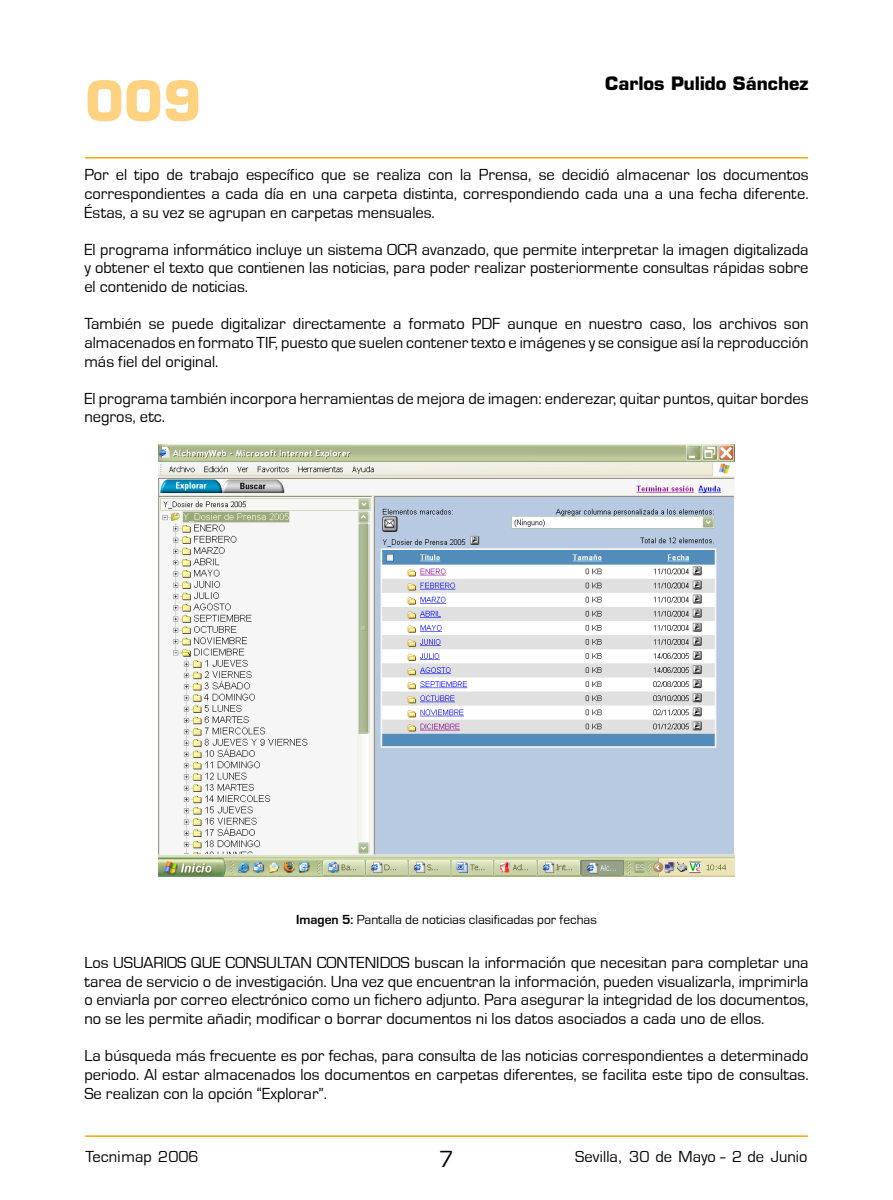
<style>
.page{position:relative;width:893px;height:1200px;background:#fff}
.page>*{position:absolute;margin:0;border:0;box-sizing:border-box;transform-origin:0 0}
.t1{font:700 54px "Eurostile";color:#fdd280}
.t2{font:700 18px "Eurostile";color:#000}
.t3{font:16.5px/18.6px "Eurostile T";color:#000;text-align:justify}
.t4{font:16.5px "Eurostile";color:#000}
.t5{font:13.5px "Eurostile T";color:#000}
.s1{font-weight:700}
</style>
<div class="page">
<hr style="left:85px;top:1135px;width:723px;height:1px;background:#fca400">
<hr style="left:85px;top:157px;width:723px;height:1px;background:#fca400">
<img style="left:158px;top:444px;width:576px;height:432px">
<h1 class="t1" style="left:85px;top:68px;width:118px">009</h1>
<p class="t2" style="left:605px;top:73px;width:205px">Carlos Pulido Sánchez</p>
<p class="t3" style="left:84px;top:166px;width:726px">Por el tipo de trabajo específico que se realiza con la Prensa, se decidió almacenar los documentos correspondientes a cada día en una carpeta distinta, correspondiendo cada una a una fecha diferente.<br>Éstas, a su vez se agrupan en carpetas mensuales.</p>
<p class="t3" style="left:84px;top:240px;width:726px">El programa informático incluye un sistema OCR avanzado, que permite interpretar la imagen digitalizada y obtener el texto que contienen las noticias, para poder realizar posteriormente consultas rápidas sobre el contenido de noticias.</p>
<p class="t3" style="left:84px;top:315px;width:726px">También se puede digitalizar directamente a formato PDF aunque en nuestro caso, los archivos son almacenados en formato TIF, puesto que suelen contener texto e imágenes y se consigue así la reproducción más fiel del original.</p>
<p class="t3" style="left:84px;top:389px;width:726px">El programa también incorpora herramientas de mejora de imagen: enderezar, quitar puntos, quitar bordes negros, etc.</p>
<p class="t5" style="left:296px;top:912px;width:302px"><span class="s1">Imagen 5:</span> Pantalla de noticias clasificadas por fechas</p>
<p class="t3" style="left:84px;top:953px;width:726px">Los USUARIOS QUE CONSULTAN CONTENIDOS buscan la información que necesitan para completar una tarea de servicio o de investigación. Una vez que encuentran la información, pueden visualizarla, imprimirla o enviarla por correo electrónico como un fichero adjunto. Para asegurar la integridad de los documentos, no se les permite añadir, modificar o borrar documentos ni los datos asociados a cada uno de ellos.</p>
<p class="t3" style="left:84px;top:1046px;width:726px">La búsqueda más frecuente es por fechas, para consulta de las noticias correspondientes a determinado periodo. Al estar almacenados los documentos en carpetas diferentes, se facilita este tipo de consultas.<br>Se realizan con la opción “Explorar”.</p>
<p class="t4" style="left:85px;top:1146px;width:115px">Tecnimap 2006</p>
<p class="t3" style="left:575px;top:1146px;width:234px">Sevilla, 30 de Mayo - 2 de Junio</p>
</div>
